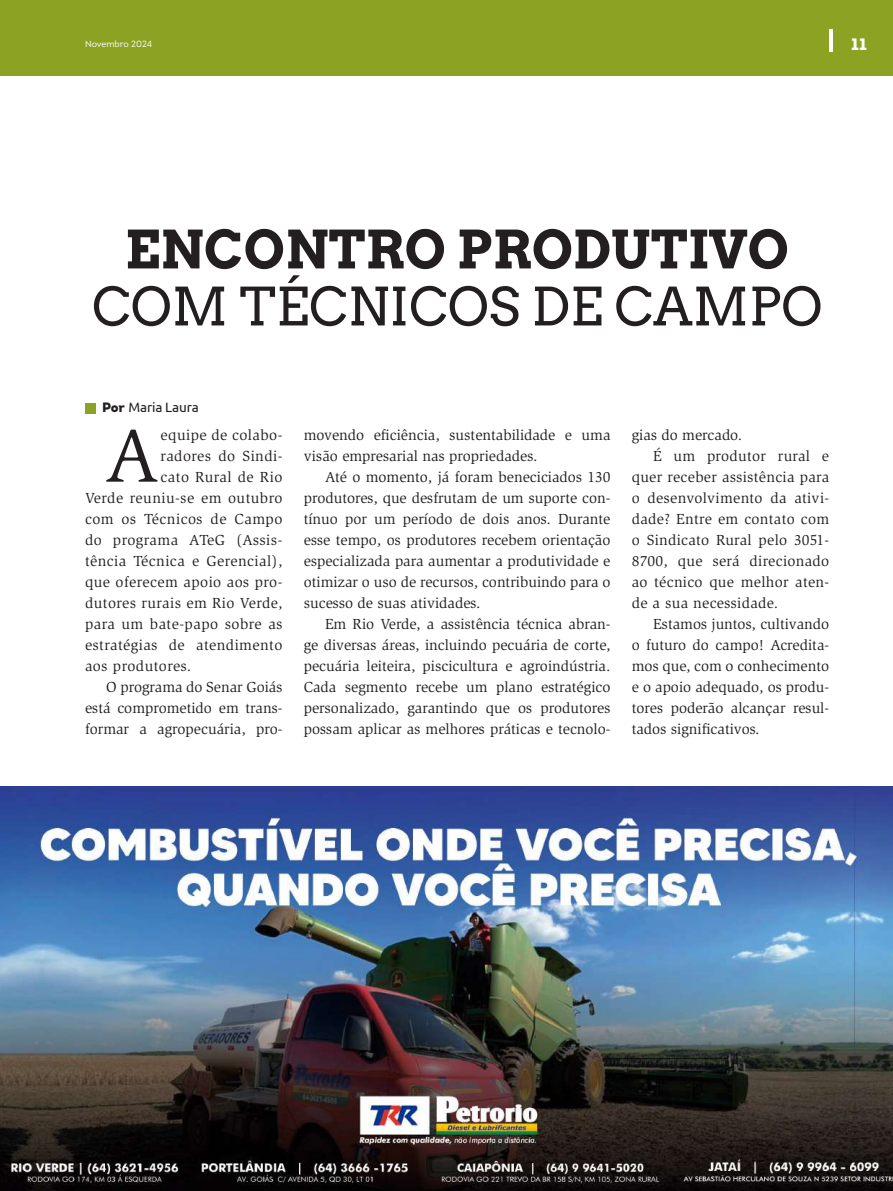
<style>
.page{position:relative;width:893px;height:1191px;background:#fff}
.page>*{position:absolute;margin:0;border:0;box-sizing:border-box;transform-origin:0 0}
.t1{font:77.7px "Slimbach Std";color:#231f20}
.t2{font:52.5px "Arvo";color:#231f20}
.t3{font:700 52.5px "Arvo";color:#231f20}
.t4{font:16.5px "Intro Black Alt";color:#fff}
.t5{font:15px/21px "Slimbach Std";color:#231f20;text-align:justify}
.t6{font:15px "Slimbach Std";letter-spacing:.03em;color:#231f20}
.t7{font:15px "Slimbach Std";letter-spacing:.02em;color:#231f20}
.t8{font:13.5px "Ubuntu";letter-spacing:-.01em;color:#231f20}
.t9{font:9px "Intro";color:#fff}
.s1{font-family:"Intro";font-weight:900}
</style>
<div class="page">
<div style="left:0;top:0;width:893px;height:75px;background:#8ba223"></div>
<hr style="left:829px;top:29px;width:4px;height:22px;background:#fff">
<div style="left:85px;top:403px;width:10px;height:10px;background:#8ba223"></div>
<img style="left:0;top:787px;width:893px;height:404px">
<p class="t9" style="left:85px;top:39px;width:69px">Novembro 2024</p>
<p class="t4" style="left:851px;top:34px;width:17px">11</p>
<h2 class="t3" style="left:125px;top:216px;width:666px">ENCONTRO PRODUTIVO</h2>
<h2 class="t2" style="left:92px;top:275px;width:732px">COM TÉCNICOS DE CAMPO</h2>
<p class="t8" style="left:102px;top:399px;width:98px"><span class="s1">Por</span> Maria Laura</p>
<h1 class="t1" style="left:105px;top:411px;width:55px">A</h1>
<p class="t6" style="left:161px;top:426px;width:123px">equipe de colabo-</p>
<p class="t6" style="left:161px;top:447px;width:123px">radores do Sindi-</p>
<p class="t6" style="left:161px;top:468px;width:123px">cato Rural de Rio</p>
<p class="t6" style="left:85px;top:489px;width:199px">Verde reuniu-se em outubro</p>
<p class="t6" style="left:85px;top:510px;width:199px">com os Técnicos de Campo</p>
<p class="t6" style="left:85px;top:531px;width:199px">do programa ATeG (Assis-</p>
<p class="t6" style="left:85px;top:552px;width:199px">tência Técnica e Gerencial),</p>
<p class="t6" style="left:85px;top:573px;width:199px">que oferecem apoio aos pro-</p>
<p class="t6" style="left:85px;top:594px;width:199px">dutores rurais em Rio Verde,</p>
<p class="t6" style="left:85px;top:615px;width:199px">para um bate-papo sobre as</p>
<p class="t6" style="left:85px;top:636px;width:199px">estratégias de atendimento</p>
<p class="t6" style="left:85px;top:657px;width:108px">aos produtores.</p>
<p class="t5" style="left:106px;top:676px;width:178px">O programa do Senar Goiás</p>
<p class="t5" style="left:85px;top:697px;width:199px">está comprometido em trans-</p>
<p class="t5" style="left:85px;top:718px;width:199px">formar a agropecuária, pro-</p>
<p class="t5" style="left:304px;top:424px;width:308px">movendo eficiência, sustentabilidade e uma visão empresarial nas propriedades.</p>
<p class="t5" style="left:304px;top:466px;width:308px;text-indent:21px">Até o momento, já foram beneciciados 130 produtores, que desfrutam de um suporte con&shy;tínuo por um período de dois anos. Durante esse tempo, os produtores recebem orientação especializada para aumentar a produtividade e otimizar o uso de recursos, contribuindo para o sucesso de suas atividades.</p>
<p class="t5" style="left:304px;top:613px;width:308px;text-indent:21px">Em Rio Verde, a assistência técnica abran&shy;ge diversas áreas, incluindo pecuária de corte, pecuária leiteira, piscicultura e agroindústria.<br>Cada segmento recebe um plano estratégico personalizado, garantindo que os produtores possam aplicar as melhores práticas e tecnolo-</p>
<p class="t5" style="left:632px;top:424px;width:112px">gias do mercado.</p>
<p class="t7" style="left:653px;top:447px;width:178px">É um produtor rural e</p>
<p class="t7" style="left:632px;top:468px;width:199px">quer receber assistência para</p>
<p class="t7" style="left:632px;top:489px;width:199px">o desenvolvimento da ativi-</p>
<p class="t7" style="left:632px;top:510px;width:199px">dade? Entre em contato com</p>
<p class="t7" style="left:632px;top:531px;width:199px">o Sindicato Rural pelo 3051-</p>
<p class="t7" style="left:632px;top:552px;width:199px">8700, que será direcionado</p>
<p class="t7" style="left:632px;top:573px;width:199px">ao técnico que melhor aten-</p>
<p class="t7" style="left:632px;top:594px;width:148px">de a sua necessidade.</p>
<p class="t5" style="left:653px;top:613px;width:178px">Estamos juntos, cultivando</p>
<p class="t5" style="left:632px;top:634px;width:199px">o futuro do campo! Acredita-</p>
<p class="t5" style="left:632px;top:655px;width:199px">mos que, com o conhecimento</p>
<p class="t5" style="left:632px;top:676px;width:199px">e o apoio adequado, os produ-</p>
<p class="t5" style="left:632px;top:697px;width:199px">tores poderão alcançar resul-</p>
<p class="t5" style="left:632px;top:718px;width:129px">tados significativos.</p>
</div>
